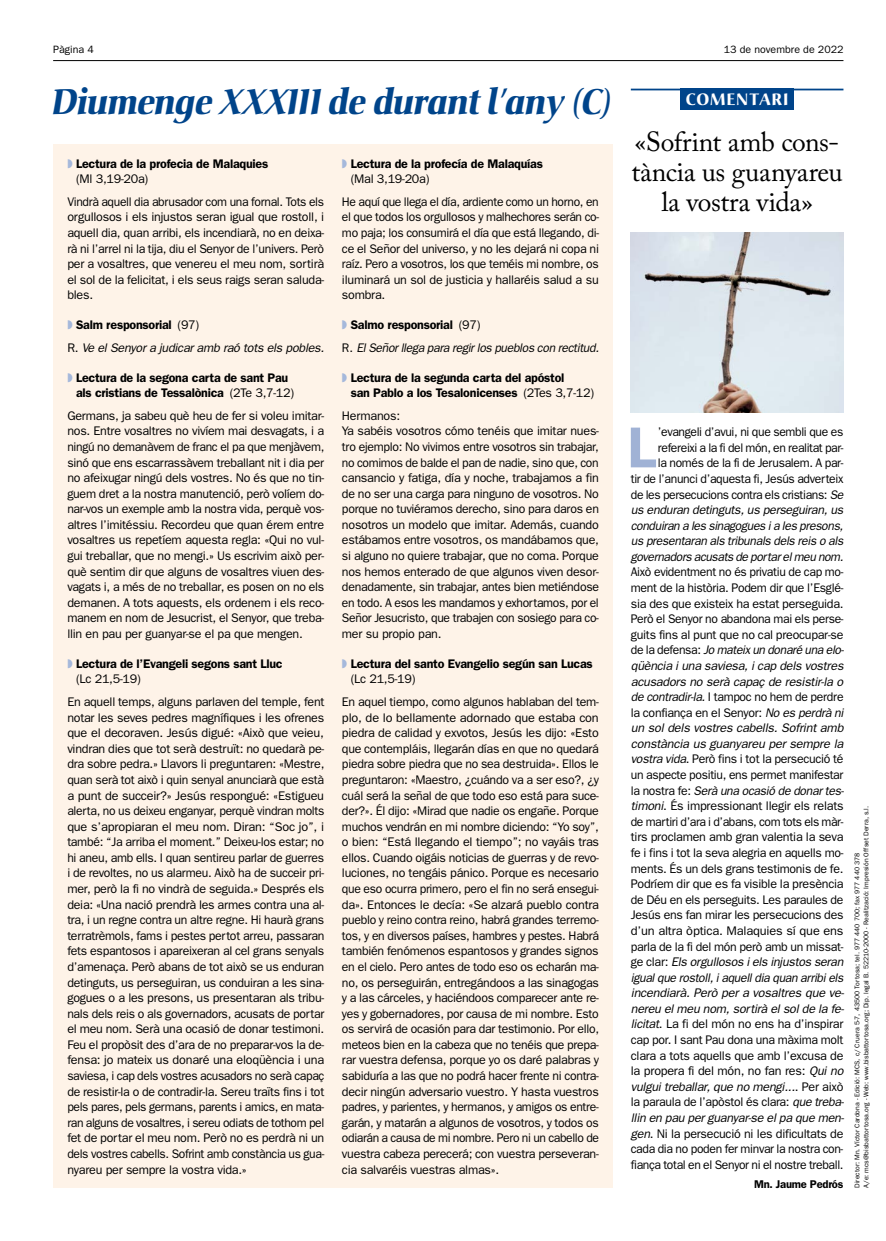
<style>
.page{position:relative;width:886px;height:1241px;background:#fff}
.page>*{position:absolute;margin:0;border:0;box-sizing:border-box;transform-origin:0 0}
.t1{font:600 57.88px "Franklin Gothic";color:#a0b2d5}
.t2{font:italic 700 35px "Christiana";letter-spacing:-.015em;color:#00448a;scale:.96 1}
.t3{font:27.5px/30px "Adobe Caslon Pro";letter-spacing:-.01em;color:#000;text-align:center}
.t4{font:700 16.25px "Christiana";letter-spacing:.055em;color:#fff}
.t5{font:12.5px/15.6px "Franklin Gothic";letter-spacing:-.02em;color:#000;text-align:justify}
.t6{font:600 12.5px/15.6px "Franklin Gothic";letter-spacing:-.02em;color:#000}
.t7{font:italic 12.5px/22.6px "Franklin Gothic";letter-spacing:-.025em;color:#000}
.t8{font:600 11.25px "Franklin Gothic";letter-spacing:-.02em;color:#000}
.t9{font:10.62px "Franklin Gothic";color:#000}
.t10{font:6.88px/8.8px "Franklin Gothic";color:#000}
.s1{color:#a5b8db}
.s2{font-weight:400}
.s3{font-weight:600;font-style:normal}
.s4{font-style:normal}
.s5{font-style:italic}
</style>
<div class="page">
<hr style="left:53px;top:60px;width:790px;height:1px;background:#000">
<img style="left:631px;top:232px;width:212px;height:180px">
<div style="left:53px;top:144px;width:560px;height:1043px;background:#fef3e8"></div>
<div style="left:680px;top:89px;width:114px;height:21px;background:#00448a"></div>
<hr style="left:631px;top:89px;width:212px;height:1px;background:#00448a">
<p class="t9" style="left:53px;top:44px;width:42px">Pàgina 4</p>
<p class="t9" style="left:724px;top:44px;width:121px">13 de novembre de 2022</p>
<h2 class="t2" style="left:53px;top:80px;width:585px">Diumenge XXXIII de durant l’any (C)</h2>
<p class="t6" style="left:76px;top:155px;width:194px;text-indent:-9px"><span class="s1">◗</span> Lectura de la profecia de Malaquies <span class="s2">(Ml 3,19-20a)</span></p>
<p class="t5" style="left:67px;top:193px;width:258px">Vindrà aquell dia abrusador com una fornal. Tots els orgullosos i els injustos seran igual que rostoll, i aquell dia, quan arribi, els incendiarà, no en deixa&shy;rà ni l’arrel ni la tija, diu el Senyor de l’univers. Però per a vosaltres, que venereu el meu nom, sortirà el sol de la felicitat, i els seus raigs seran saluda&shy;bles.</p>
<p class="t7" style="left:67px;top:313px;width:258px"><span class="s1">◗</span> <span class="s3">Salm responsorial</span> <span class="s4">(97)<br>R.</span> Ve el Senyor a judicar amb raó tots els pobles.</p>
<p class="t6" style="left:76px;top:369px;width:220px;text-indent:-9px"><span class="s1">◗</span> Lectura de la segona carta de sant Pau als cristians de Tessalònica <span class="s2">(2Te 3,7-12)</span></p>
<p class="t5" style="left:67px;top:407px;width:258px">Germans, ja sabeu què heu de fer si voleu imitar&shy;nos. Entre vosaltres no vivíem mai desvagats, i a ningú no demanàvem de franc el pa que menjàvem, sinó que ens escarrassàvem treballant nit i dia per no afeixugar ningú dels vostres. No és que no tin&shy;guem dret a la nostra manutenció, però volíem do&shy;nar-vos un exemple amb la nostra vida, perquè vos&shy;altres l’imitéssiu. Recordeu que quan érem entre vosaltres us repetíem aquesta regla: «Qui no vul&shy;gui treballar, que no mengi.» Us escrivim això per&shy;què sentim dir que alguns de vosaltres viuen des&shy;vagats i, a més de no treballar, es posen on no els demanen. A tots aquests, els ordenem i els reco&shy;manem en nom de Jesucrist, el Senyor, que treba&shy;llin en pau per guanyar-se el pa que mengen.</p>
<p class="t6" style="left:76px;top:655px;width:208px;text-indent:-9px"><span class="s1">◗</span> Lectura de l’Evangeli segons sant Lluc <span class="s2">(Lc 21,5-19)</span></p>
<p class="t5" style="left:67px;top:693px;width:259px">En aquell temps, alguns parlaven del temple, fent notar les seves pedres magnífiques i les ofrenes que el decoraven. Jesús digué: «Això que veieu, vindran dies que tot serà destruït: no quedarà pe&shy;dra sobre pedra.» Llavors li preguntaren: «Mestre, quan serà tot això i quin senyal anunciarà que està a punt de succeir?» Jesús respongué: «Estigueu alerta, no us deixeu enganyar, perquè vindran molts que s’apropiaran el meu nom. Diran: “Soc jo”, i també: “Ja arriba el moment.” Deixeu-los estar; no hi aneu, amb ells. I quan sentireu parlar de guerres i de revoltes, no us alarmeu. Això ha de succeir pri&shy;mer, però la fi no vindrà de seguida.» Després els deia: «Una nació prendrà les armes contra una al&shy;tra, i un regne contra un altre regne. Hi haurà grans terratrèmols, fams i pestes pertot arreu, passaran fets espantosos i apareixeran al cel grans senyals d’amenaça. Però abans de tot això se us enduran detinguts, us perseguiran, us conduiran a les sina&shy;gogues o a les presons, us presentaran als tribu&shy;nals dels reis o als governadors, acusats de portar el meu nom. Serà una ocasió de donar testimoni.<br>Feu el propòsit des d’ara de no preparar-vos la de&shy;fensa: jo mateix us donaré una eloqüència i una saviesa, i cap dels vostres acusadors no serà capaç de resistir-la o de contradir-la. Sereu traïts fins i tot pels pares, pels germans, parents i amics, en mata&shy;ran alguns de vosaltres, i sereu odiats de tothom pel fet de portar el meu nom. Però no es perdrà ni un dels vostres cabells. Sofrint amb constància us gua&shy;nyareu per sempre la vostra vida.»</p>
<p class="t6" style="left:351px;top:155px;width:194px;text-indent:-9px"><span class="s1">◗</span> Lectura de la profecía de Malaquías <span class="s2">(Mal 3,19-20a)</span></p>
<p class="t5" style="left:342px;top:193px;width:259px">He aquí que llega el día, ardiente como un horno, en el que todos los orgullosos y malhechores serán co&shy;mo paja; los consumirá el día que está llegando, di&shy;ce el Señor del universo, y no les dejará ni copa ni raíz. Pero a vosotros, los que teméis mi nombre, os iluminará un sol de justicia y hallaréis salud a su sombra.</p>
<p class="t7" style="left:342px;top:313px;width:258px"><span class="s1">◗</span> <span class="s3">Salmo responsorial</span> <span class="s4">(97)<br>R.</span> El Señor llega para regir los pueblos con rectitud.</p>
<p class="t6" style="left:351px;top:369px;width:245px;text-indent:-9px"><span class="s1">◗</span> Lectura de la segunda carta del apóstol<br>san Pablo a los Tesalonicenses <span class="s2">(2Tes 3,7-12)</span></p>
<p class="t5" style="left:342px;top:407px;width:259px;text-align:left">Hermanos:<br>Ya sabéis vosotros cómo tenéis que imitar nues&shy;tro ejemplo: No vivimos entre vosotros sin trabajar, no comimos de balde el pan de nadie, sino que, con cansancio y fatiga, día y noche, trabajamos a fin de no ser una carga para ninguno de vosotros. No porque no tuviéramos derecho, sino para daros en nosotros un modelo que imitar. Además, cuando estábamos entre vosotros, os mandábamos que, si alguno no quiere trabajar, que no coma. Porque nos hemos enterado de que algunos viven desor&shy;denadamente, sin trabajar, antes bien metiéndose en todo. A esos les mandamos y exhortamos, por el Señor Jesucristo, que trabajen con sosiego para co&shy;mer su propio pan.</p>
<p class="t6" style="left:351px;top:655px;width:243px;text-indent:-9px"><span class="s1">◗</span> Lectura del santo Evangelio según san Lucas <span class="s2">(Lc 21,5-19)</span></p>
<p class="t5" style="left:342px;top:693px;width:259px">En aquel tiempo, como algunos hablaban del tem&shy;plo, de lo bellamente adornado que estaba con piedra de calidad y exvotos, Jesús les dijo: «Esto que contempláis, llegarán días en que no quedará piedra sobre piedra que no sea destruida». Ellos le preguntaron: «Maestro, ¿cuándo va a ser eso?, ¿y cuál será la señal de que todo eso está para suce&shy;der?». Él dijo: «Mirad que nadie os engañe. Porque muchos vendrán en mi nombre diciendo: “Yo soy”, o bien: “Está llegando el tiempo”; no vayáis tras ellos. Cuando oigáis noticias de guerras y de revo&shy;luciones, no tengáis pánico. Porque es necesario que eso ocurra primero, pero el fin no será ensegui&shy;da». Entonces le decía: «Se alzará pueblo contra pueblo y reino contra reino, habrá grandes terremo&shy;tos, y en diversos países, hambres y pestes. Habrá también fenómenos espantosos y grandes signos en el cielo. Pero antes de todo eso os echarán ma&shy;no, os perseguirán, entregándoos a las sinagogas y a las cárceles, y haciéndoos comparecer ante re&shy;yes y gobernadores, por causa de mi nombre. Esto os servirá de ocasión para dar testimonio. Por ello, meteos bien en la cabeza que no tenéis que prepa&shy;rar vuestra defensa, porque yo os daré palabras y sabiduría a las que no podrá hacer frente ni contra&shy;decir ningún adversario vuestro. Y hasta vuestros padres, y parientes, y hermanos, y amigos os entre&shy;garán, y matarán a algunos de vosotros, y todos os odiarán a causa de mi nombre. Pero ni un cabello de vuestra cabeza perecerá; con vuestra perseveran&shy;cia salvaréis vuestras almas».</p>
<h3 class="t4" style="left:686px;top:89px;width:104px">COMENTARI</h3>
<h3 class="t3" style="left:631px;top:126px;width:213px">«Sofrint amb cons&shy;tància us guanyareu la vostra vida»</h3>
<p class="t5" style="left:631px;top:424px;width:214px;text-align:right">’evangeli d’avui, ni que sembli que es refereixi a la fi del món, en realitat par-<br>la només de la fi de Jerusalem. A par-<br>tir de l’anunci d’aquesta fi, Jesús adverteix de les persecucions contra els cristians: <span class="s5">Se us enduran detinguts, us perseguiran, us conduiran a les sinagogues i a les presons, us presentaran als tribunals dels reis o als governadors acusats de portar el meu nom.</span></p>
<p class="t5" style="left:631px;top:564px;width:215px">Això evidentment no és privatiu de cap mo&shy;ment de la història. Podem dir que l’Esglé&shy;sia des que existeix ha estat perseguida.<br>Però el Senyor no abandona mai els perse&shy;guits fins al punt que no cal preocupar-se de la defensa: <span class="s5">Jo mateix un donaré una elo&shy;qüència i una saviesa, i cap dels vostres acusadors no serà capaç de resistir-la o de contradir-la.</span> I tampoc no hem de perdre la confiança en el Senyor: <span class="s5">No es perdrà ni un sol dels vostres cabells. Sofrint amb constància us guanyareu per sempre la vostra vida</span>. Però fins i tot la persecució té un aspecte positiu, ens permet manifestar la nostra fe: <span class="s5">Serà una ocasió de donar tes&shy;timoni</span>. És impressionant llegir els relats de martiri d’ara i d’abans, com tots els màr&shy;tirs proclamen amb gran valentia la seva fe i fins i tot la seva alegria en aquells mo&shy;ments. És un dels grans testimonis de fe.<br>Podríem dir que es fa visible la presència de Déu en els perseguits. Les paraules de Jesús ens fan mirar les persecucions des d’un altra òptica. Malaquies sí que ens parla de la fi del món però amb un missat&shy;ge clar: <span class="s5">Els orgullosos i els injustos seran igual que rostoll, i aquell dia quan arribi els incendiarà. Però per a vosaltres que ve&shy;nereu el meu nom, sortirà el sol de la fe&shy;licitat</span>. La fi del món no ens ha d’inspirar cap por. I sant Pau dona una màxima molt clara a tots aquells que amb l’excusa de la propera fi del món, no fan res: <span class="s5">Qui no vulgui treballar, que no mengi...</span>. Per això la paraula de l’apòstol és clara: <span class="s5">que treba&shy;llin en pau per guanyar-se el pa que men&shy;gen</span>. Ni la persecució ni les dificultats de cada dia no poden fer minvar la nostra con&shy;fiança total en el Senyor ni el nostre treball.</p>
<p class="t8" style="left:754px;top:1177px;width:91px">Mn. Jaume Pedrós</p>
<h1 class="t1" style="left:627px;top:413px;width:30px">L</h1>
<p class="t10" style="left:853px;top:1187px;width:383px;rotate:-90deg">Director: Mn. Víctor Cardona - Edició: MCS, c/ Cruera 5-7, 43500 Tortosa; tel. 977 440 700; fax 977 440 378<br>A/e: mcs@bisbattortosa.org - Web: www.bisbattortosa.org; Dip. legal B. 52210-2000 - Realització: Impresión Offset Derra, s.l.</p>
</div>
